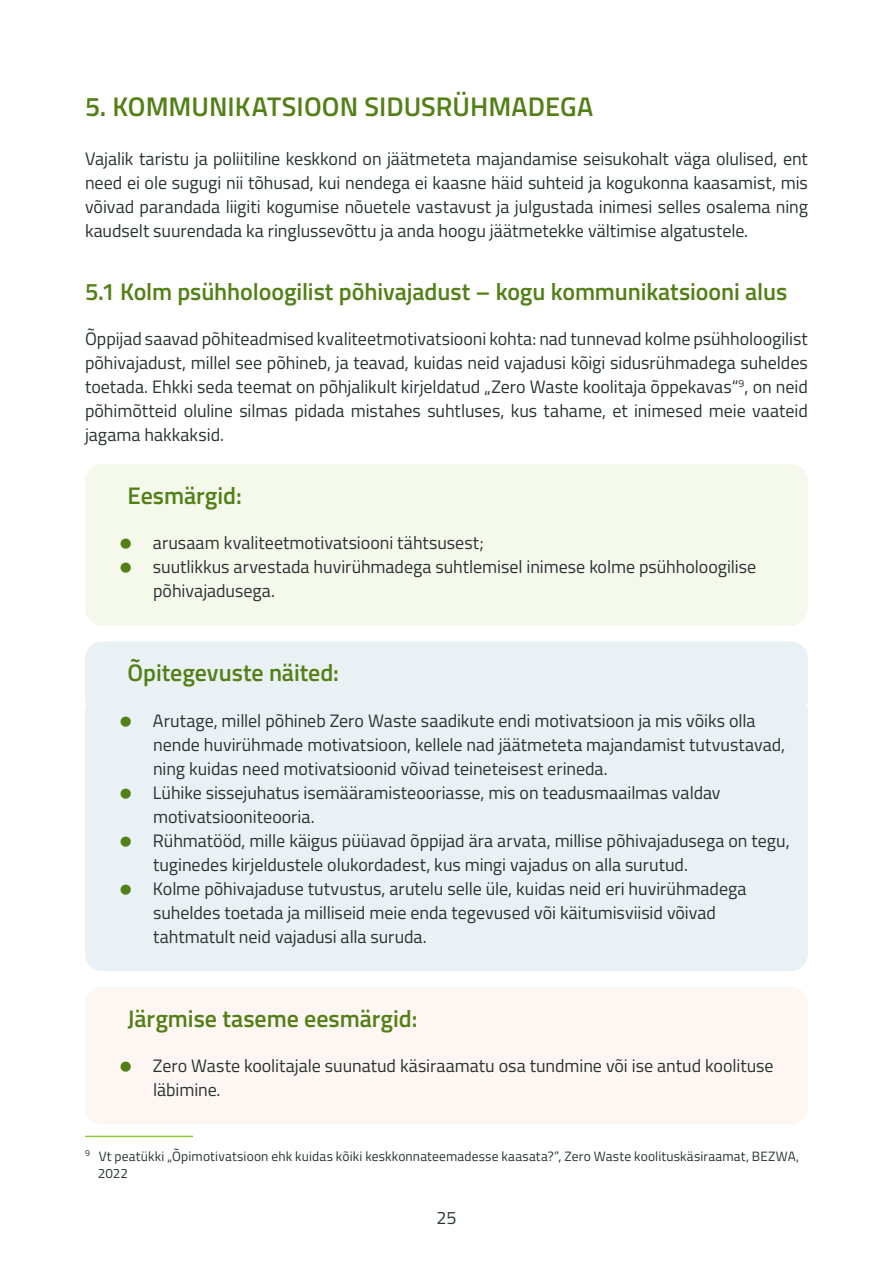
<style>
.page{position:relative;width:893px;height:1263px;background:#fff}
.page>*{position:absolute;margin:0;border:0;box-sizing:border-box;transform-origin:0 0}
.t1{font:600 27px "Titillium Web";color:#538016}
.t2{font:600 24px "Titillium Web";letter-spacing:-.005em;color:#538016}
.t3{font:18px/24px "Titillium Web";letter-spacing:-.005em;color:#293333}
.t4{font:13.5px/16.5px "Titillium Web";letter-spacing:.01em;color:#293333}
</style>
<div class="page">
<div style="left:85px;top:464px;width:723px;height:76px;background:#f4f9ec"></div>
<div style="left:85px;top:540px;width:723px;height:86px;background:#f4f9ec"></div>
<div style="left:85px;top:641px;width:723px;height:62px;background:#eaf1f4"></div>
<div style="left:85px;top:693px;width:723px;height:110px;background:#eaf1f4;border-radius:17px"></div>
<div style="left:85px;top:765px;width:723px;height:86px;background:#eaf1f4;border-radius:17px"></div>
<div style="left:85px;top:813px;width:723px;height:86px;background:#eaf1f4;border-radius:17px"></div>
<div style="left:85px;top:861px;width:723px;height:110px;background:#eaf1f4;border-radius:17px"></div>
<div style="left:85px;top:987px;width:723px;height:52px;background:#fef6f3"></div>
<div style="left:85px;top:1039px;width:723px;height:85px;background:#fef6f3"></div>
<hr style="left:85px;top:1136px;width:108px;height:1px;background:#8dc63f">
<h1 class="t1" style="left:85px;top:86px;width:510px">5. KOMMUNIKATSIOON SIDUSRÜHMADEGA</h1>
<p class="t3" style="left:85px;top:146px;width:724px;text-align:justify">Vajalik taristu ja poliitiline keskkond on jäätmeteta majandamise seisukohalt väga olulised, ent need ei ole sugugi nii tõhusad, kui nendega ei kaasne häid suhteid ja kogukonna kaasamist, mis võivad parandada liigiti kogumise nõuetele vastavust ja julgustada inimesi selles osalema ning kaudselt suurendada ka ringlussevõttu ja anda hoogu jäätmetekke vältimise algatustele.</p>
<h2 class="t2" style="left:85px;top:274px;width:704px">5.1 Kolm psühholoogilist põhivajadust – kogu kommunikatsiooni alus</h2>
<p class="t3" style="left:85px;top:326px;width:724px;text-align:justify">Õppijad saavad põhiteadmised kvaliteetmotivatsiooni kohta: nad tunnevad kolme psühholoogilist põhivajadust, millel see põhineb, ja teavad, kuidas neid vajadusi kõigi sidusrühmadega suheldes toetada. Ehkki seda teemat on põhjalikult kirjeldatud „Zero Waste koolitaja õppekavas“<sup>9</sup>, on neid põhimõtteid oluline silmas pidada mistahes suhtluses, kus tahame, et inimesed meie vaateid jagama hakkaksid.</p>
<h2 class="t2" style="left:128px;top:478px;width:116px">Eesmärgid:</h2>
<p class="t3" style="left:153px;top:530px;width:605px">arusaam kvaliteetmotivatsiooni tähtsusest;<br>suutlikkus arvestada huvirühmadega suhtlemisel inimese kolme psühholoogilise põhivajadusega.</p>
<h2 class="t2" style="left:128px;top:655px;width:213px">Õpitegevuste näited:</h2>
<p class="t3" style="left:153px;top:707px;width:638px">Arutage, millel põhineb Zero Waste saadikute endi motivatsioon ja mis võiks olla nende huvirühmade motivatsioon, kellele nad jäätmeteta majandamist tutvustavad, ning kuidas need motivatsioonid võivad teineteisest erineda.<br>Lühike sissejuhatus isemääramisteooriasse, mis on teadusmaailmas valdav motivatsiooniteooria.<br>Rühmatööd, mille käigus püüavad õppijad ära arvata, millise põhivajadusega on tegu, tuginedes kirjeldustele olukordadest, kus mingi vajadus on alla surutud.<br>Kolme põhivajaduse tutvustus, arutelu selle üle, kuidas neid eri huvirühmadega suheldes toetada ja milliseid meie enda tegevused või käitumisviisid võivad tahtmatult neid vajadusi alla suruda.</p>
<h2 class="t2" style="left:128px;top:1000px;width:291px">Järgmise taseme eesmärgid:</h2>
<p class="t3" style="left:153px;top:1053px;width:622px">Zero Waste koolitajale suunatud käsiraamatu osa tundmine või ise antud koolituse läbimine.</p>
<p class="t4" style="left:98px;top:1148px;width:703px;text-indent:-13px"><sup>9</sup> Vt peatükki „Õpimotivatsioon ehk kuidas kõiki keskkonnateemadesse kaasata?”, Zero Waste koolituskäsiraamat, BEZWA,<br>2022</p>
<p class="t3" style="left:436px;top:1205px;width:21px">25</p>
</div>
